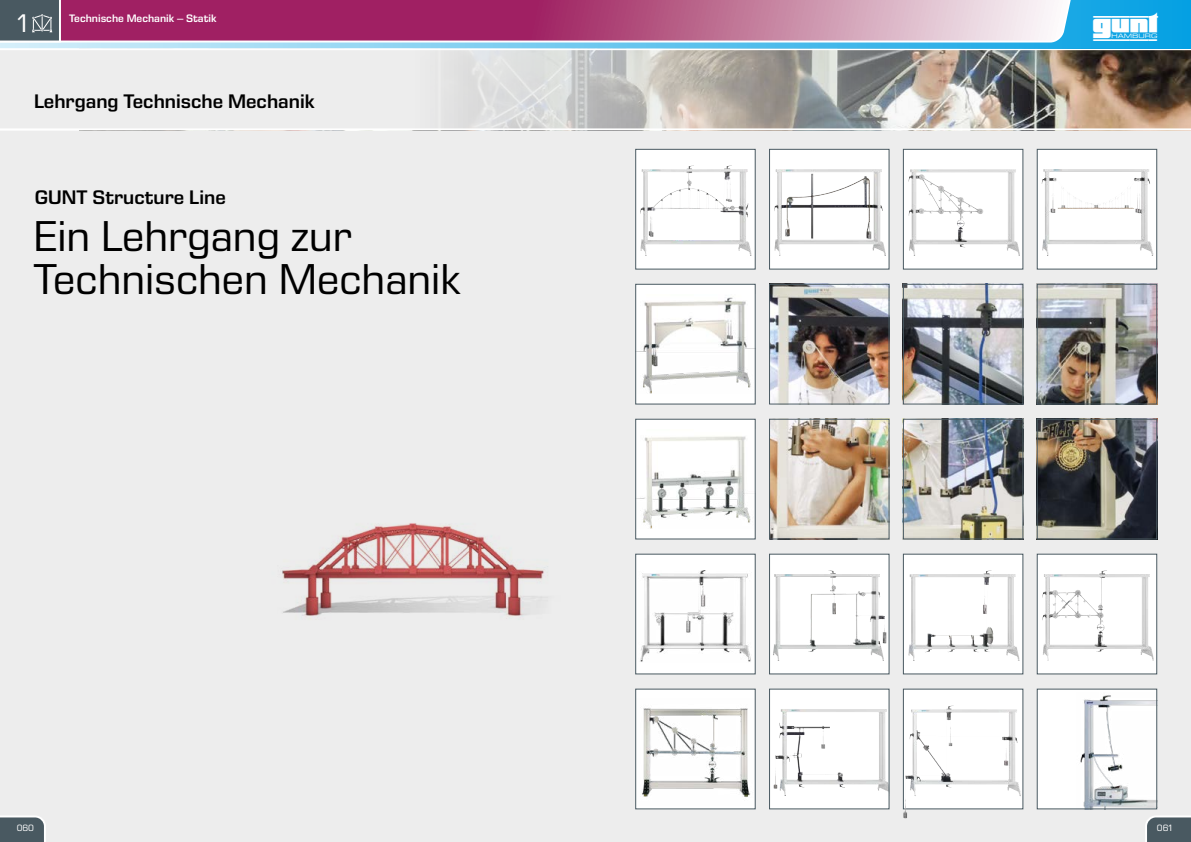
<style>
.page{position:relative;width:1191px;height:842px;background:#fff}
.page>*{position:absolute;margin:0;border:0;box-sizing:border-box;transform-origin:0 0}
.t1{font:44px/43px "Eurostile Next LT Pro";color:#000}
.t2{font:700 39.8px "gunt 2 E Symbol";color:#fff}
.t3{font:26px "Eurostile Next LT Pro";color:#fff}
.t4{font:600 20px "Eurostile Next LT Pro";color:#000}
.t5{font:600 11px "Eurostile Next LT Pro";color:#fff}
.t6{font:9.3px "Eurostile Next LT Pro";letter-spacing:-.005em;color:#fff}
</style>
<div class="page">
<div style="left:0;top:130px;width:1191px;height:712px;background:#ededed"></div>
<div style="left:635px;top:149px;width:120px;height:120px;background:#fff"></div>
<img style="left:640px;top:166px;width:112px;height:90px">
<div style="left:635px;top:149px;width:120px;height:121px;border:1px solid #495961"></div>
<div style="left:635px;top:284px;width:120px;height:120px;background:#fff"></div>
<img style="left:637px;top:297px;width:116px;height:96px">
<div style="left:635px;top:284px;width:120px;height:121px;border:1px solid #495961"></div>
<div style="left:769px;top:689px;width:120px;height:120px;background:#fff"></div>
<img style="left:773px;top:709px;width:13px;height:87px">
<div style="left:903px;top:554px;width:120px;height:120px;background:#fff;border:1px solid #495961"></div>
<img style="left:905px;top:286px;width:116px;height:117px">
<div style="left:903px;top:284px;width:120px;height:121px;border:1px solid #495961"></div>
<img style="left:905px;top:421px;width:116px;height:116px">
<div style="left:903px;top:419px;width:120px;height:120px;border:1px solid #495961"></div>
<div style="left:769px;top:149px;width:120px;height:120px;background:#fff"></div>
<img style="left:774px;top:169px;width:112px;height:87px">
<div style="left:769px;top:149px;width:120px;height:121px;border:1px solid #495961"></div>
<img style="left:771px;top:286px;width:116px;height:117px">
<div style="left:769px;top:284px;width:120px;height:121px;border:1px solid #495961"></div>
<img style="left:771px;top:421px;width:116px;height:116px">
<div style="left:769px;top:419px;width:120px;height:120px;border:1px solid #495961"></div>
<img style="left:1038px;top:286px;width:117px;height:117px">
<div style="left:1036px;top:284px;width:121px;height:121px;border:1px solid #495961"></div>
<img style="left:1038px;top:421px;width:117px;height:116px">
<div style="left:1036px;top:419px;width:121px;height:120px;border:1px solid #495961"></div>
<div style="left:1037px;top:554px;width:119px;height:120px;background:#fff"></div>
<img style="left:1042px;top:570px;width:100px;height:90px">
<div style="left:1036px;top:554px;width:121px;height:120px;border:1px solid #495961"></div>
<div style="left:1037px;top:689px;width:119px;height:120px;background:#fff"></div>
<img style="left:1080px;top:695px;width:75px;height:112px">
<div style="left:1036px;top:689px;width:121px;height:120px;border:1px solid #495961"></div>
<img style="left:282px;top:523px;width:266px;height:96px">
<div style="left:1036px;top:149px;width:121px;height:121px;background:#fff;border:1px solid #495961"></div>
<div style="left:635px;top:419px;width:120px;height:120px;background:#fff"></div>
<img style="left:637px;top:436px;width:114px;height:92px">
<div style="left:635px;top:419px;width:120px;height:120px;border:1px solid #495961"></div>
<div style="left:903px;top:149px;width:120px;height:120px;background:#fff"></div>
<img style="left:908px;top:169px;width:112px;height:87px">
<div style="left:903px;top:149px;width:120px;height:121px;border:1px solid #495961"></div>
<div style="left:903px;top:689px;width:120px;height:120px;background:#fff"></div>
<img style="left:903px;top:706px;width:49px;height:112px">
<div style="left:769px;top:554px;width:120px;height:120px;background:#fff;border:1px solid #495961"></div>
<div style="left:635px;top:554px;width:120px;height:120px;background:#fff"></div>
<img style="left:640px;top:570px;width:111px;height:92px">
<div style="left:635px;top:554px;width:120px;height:120px;border:1px solid #495961"></div>
<div style="left:635px;top:689px;width:120px;height:120px;background:#fff"></div>
<img style="left:642px;top:708px;width:108px;height:89px">
<img style="left:1041px;top:169px;width:112px;height:87px">
<img style="left:773px;top:570px;width:111px;height:91px">
<svg style="left:1007px;top:574px;width:13px;height:87px"></svg>
<img style="left:908px;top:570px;width:99px;height:91px">
<div style="left:0;top:0;width:1191px;height:48px;background:linear-gradient(to right,#d7effa,#04a0e3)"></div>
<svg style="left:0;top:0;width:1075px;height:44px"></svg>
<svg style="left:0;top:0;width:61px;height:43px"></svg>
<img style="left:0;top:48px;width:1191px;height:81px">
<svg style="left:1145px;top:816px;width:46px;height:26px"></svg>
<svg style="left:0;top:816px;width:46px;height:26px"></svg>
<svg style="left:1093px;top:16px;width:18px;height:25px"></svg>
<h3 class="t3" style="left:18px;top:9px;width:12px">1</h3>
<p class="t5" style="left:69px;top:12px;width:149px">Technische Mechanik – Statik</p>
<p class="t4" style="left:34px;top:90px;width:282px">Lehrgang Technische Mechanik</p>
<p class="t4" style="left:35px;top:186px;width:192px">GUNT Structure Line</p>
<h1 class="t1" style="left:33px;top:215px;width:429px">Ein Lehrgang zur<br>Technischen Mechanik</h1>
<h2 class="t2" style="left:1111px;top:7px;width:51px">◆■▼</h2>
<p class="t6" style="left:17px;top:823px;width:19px">060</p>
<p class="t6" style="left:1157px;top:823px;width:17px">061</p>
</div>
